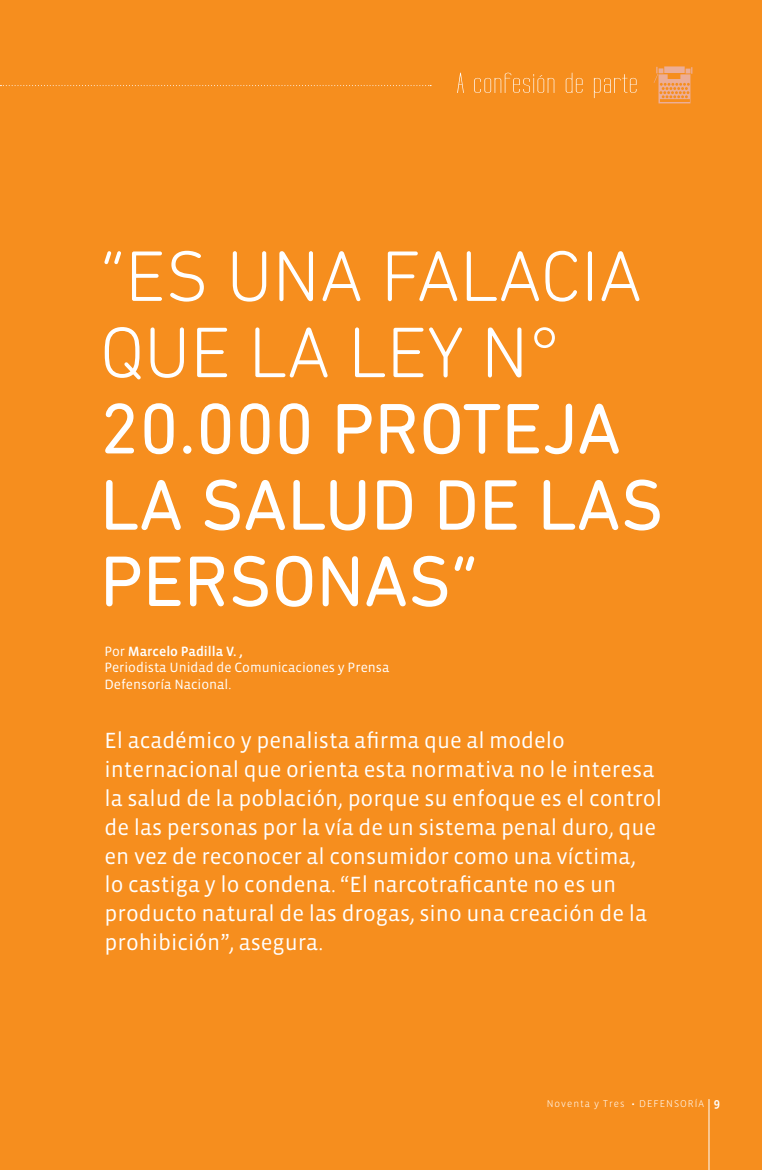
<style>
.page{position:relative;width:762px;height:1170px;background:#fff}
.page>*{position:absolute;margin:0;border:0;box-sizing:border-box;transform-origin:0 0}
.t1{font:72.62px/76.2px "DIN Next Rounded LT Pro";color:#fff}
.t2{font:300 72.62px/76.2px "DIN Next Rounded LT Pro";color:#fff}
.t3{font:22.5px/28.8px "Vista Sans";color:#fff}
.t4{font:13.75px/16.5px "Vista Sans";color:#fff}
.t5{font:13.75px "Vista Sans Med";color:#fff}
.t6{font:300 10px "Vista Sans";letter-spacing:.1em;color:#fff}
.s1{font-family:"Vista Sans"}
.s2{font-family:"Vista Sans Med";font-weight:400;font-size:12.5px}
</style>
<div class="page">
<div style="left:1px;top:0;width:761px;height:1169px;background:#f68e1e"></div>
<svg style="left:457px;top:73px;width:179px;height:25px"></svg>
<svg style="left:654px;top:66px;width:38px;height:37px"></svg>
<svg style="left:0;top:85px;width:431px;height:1px"></svg>
<hr style="left:709px;top:1098px;width:1px;height:71px;background:#fff">
<h1 class="t2" style="left:100px;top:237px;width:543px">“ES UNA FALACIA<br>QUE LA LEY N°</h1>
<h1 class="t1" style="left:100px;top:390px;width:565px">20.000 PROTEJA<br>LA SALUD DE LAS<br>PERSONAS”</h1>
<p class="t5" style="left:105px;top:643px;width:140px"><span class="s1">Por</span> Marcelo Padilla V. ,</p>
<p class="t4" style="left:105px;top:659px;width:286px">Periodista Unidad de Comunicaciones y Prensa<br>Defensoría Nacional.</p>
<p class="t3" style="left:105px;top:727px;width:559px">El académico y penalista afirma que al modelo internacional que orienta esta normativa no le interesa la salud de la población, porque su enfoque es el control de las personas por la vía de un sistema penal duro, que en vez de reconocer al consumidor como una víctima,<br>lo castiga y lo condena. “El narcotraficante no es un producto natural de las drogas, sino una creación de la prohibición”, asegura.</p>
<p class="t6" style="left:547px;top:1097px;width:175px">Noventa y Tres • DEFENSORÍA <span class="s2">9</span></p>
</div>
